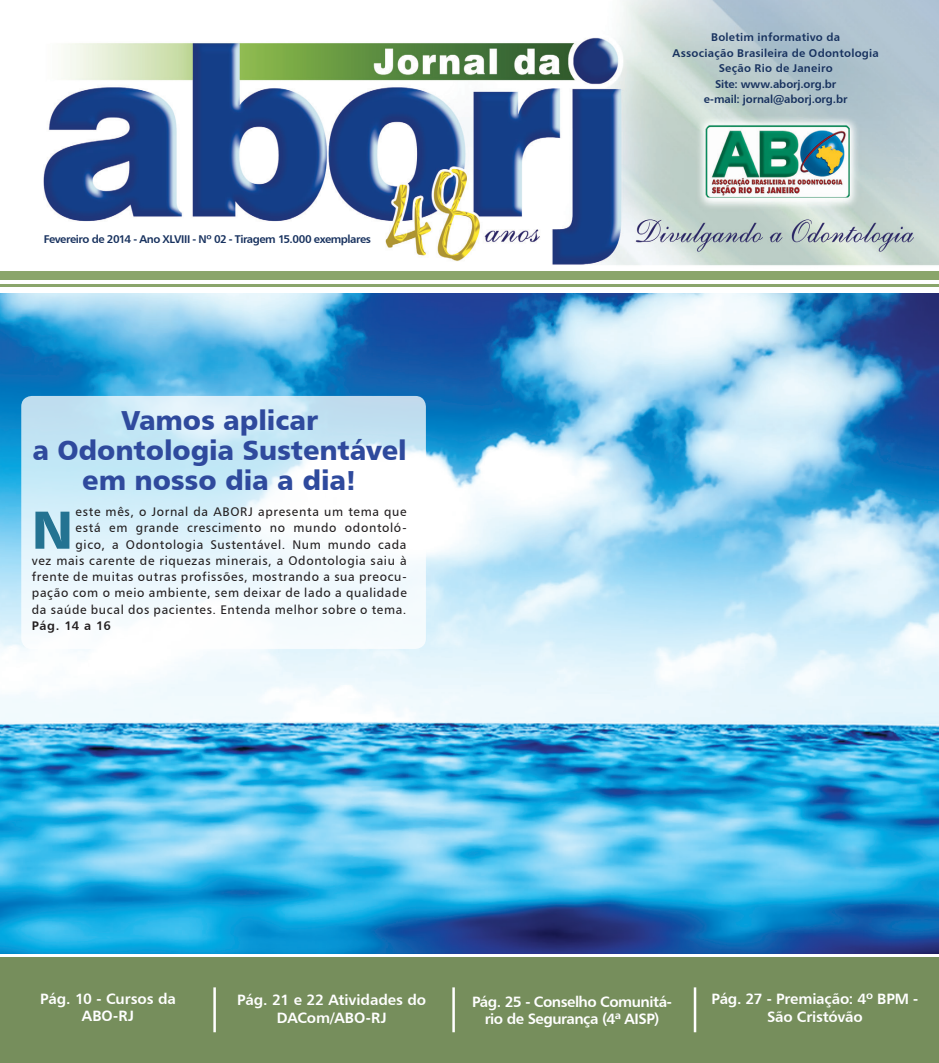
<style>
.page{position:relative;width:939px;height:1063px;background:#fff}
.page>*{position:absolute;margin:0;border:0;box-sizing:border-box;transform-origin:0 0}
.t1{font:53.38px "Humanist 777 BT Black B";color:#247392}
.t2{font:27.5px/30px "Humanist 777 BT Black B";letter-spacing:-.005em;color:#2f4a9d;text-align:center}
.t3{font:15px/17.5px "Humanist 777 BT Bold B";letter-spacing:-.015em;color:#fff;text-align:center}
.t4{font:15px/17.5px "Humanist 777 BT Bold B";letter-spacing:-.035em;color:#fff;text-align:center}
.t5{font:12.5px/16.2px "Humanist 777 BT Roman B";letter-spacing:.05em;color:#231f20;text-align:right}
.t6{font:12.5px "Humanist 777 BT Bold B";letter-spacing:.02em;color:#231f20}
.t7{font:11.25px/15.5px "Humanist 777 BT Bold B";letter-spacing:.02em;color:#17315e;text-align:center}
.t8{font:11.25px "Humanist 777 BT Bold B";letter-spacing:-.04em;color:#17315e}
</style>
<div class="page">
<img style="left:0;top:294px;width:939px;height:659px">
<svg style="left:21px;top:396px;width:405px;height:253px"></svg>
<div style="left:0;top:958px;width:939px;height:105px;background:#768e5c"></div>
<hr style="left:213px;top:987px;width:3px;height:45px;background:#fff">
<hr style="left:452px;top:987px;width:3px;height:45px;background:#fff">
<hr style="left:694px;top:987px;width:2px;height:45px;background:#fff">
<img style="left:44px;top:0;width:895px;height:266px">
<div style="left:0;top:271px;width:939px;height:8px;background:#8aa56b"></div>
<hr style="left:0;top:285px;width:939px;height:2px;background:#8aa56b">
<p class="t8" style="left:44px;top:232px;width:329px">Fevereiro de 2014 - Ano XLVIII - Nº 02 - Tiragem 15.000 exemplares</p>
<h2 class="t2" style="left:32px;top:404px;width:376px">Vamos aplicar<br>a Odontologia Sustentável em nosso dia a dia!</h2>
<p class="t5" style="left:32px;top:503px;width:376px">este mês, o Jornal da ABORJ apresenta um tema que<br>está em grande crescimento no mundo odontoló-<br>gico, a Odontologia Sustentável. Num mundo cada<br>vez mais carente de riquezas minerais, a Odontologia saiu à frente de muitas outras profissões, mostrando a sua preocu&shy;pação com o meio ambiente, sem deixar de lado a qualidade da saúde bucal dos pacientes. Entenda melhor sobre o tema.</p>
<p class="t6" style="left:32px;top:618px;width:81px">Pág. 14 a 16</p>
<h1 class="t1" style="left:32px;top:496px;width:43px">N</h1>
<p class="t7" style="left:672px;top:29px;width:208px">Boletim informativo da<br>Associação Brasileira de Odontologia<br>Seção Rio de Janeiro<br>Site: www.aborj.org.br<br>e-mail: jornal@aborj.org.br</p>
<p class="t3" style="left:40px;top:989px;width:137px">Pág. 10 - Cursos da<br>ABO-RJ</p>
<p class="t3" style="left:237px;top:991px;width:191px">Pág. 21 e 22 Atividades do<br>DACom/ABO-RJ</p>
<p class="t4" style="left:472px;top:992px;width:201px">Pág. 25 - Conselho Comunitá&shy;rio de Segurança (4ª AISP)</p>
<p class="t3" style="left:711px;top:989px;width:208px;line-height:18px">Pág. 27 - Premiação: 4º BPM -<br>São Cristóvão</p>
</div>
